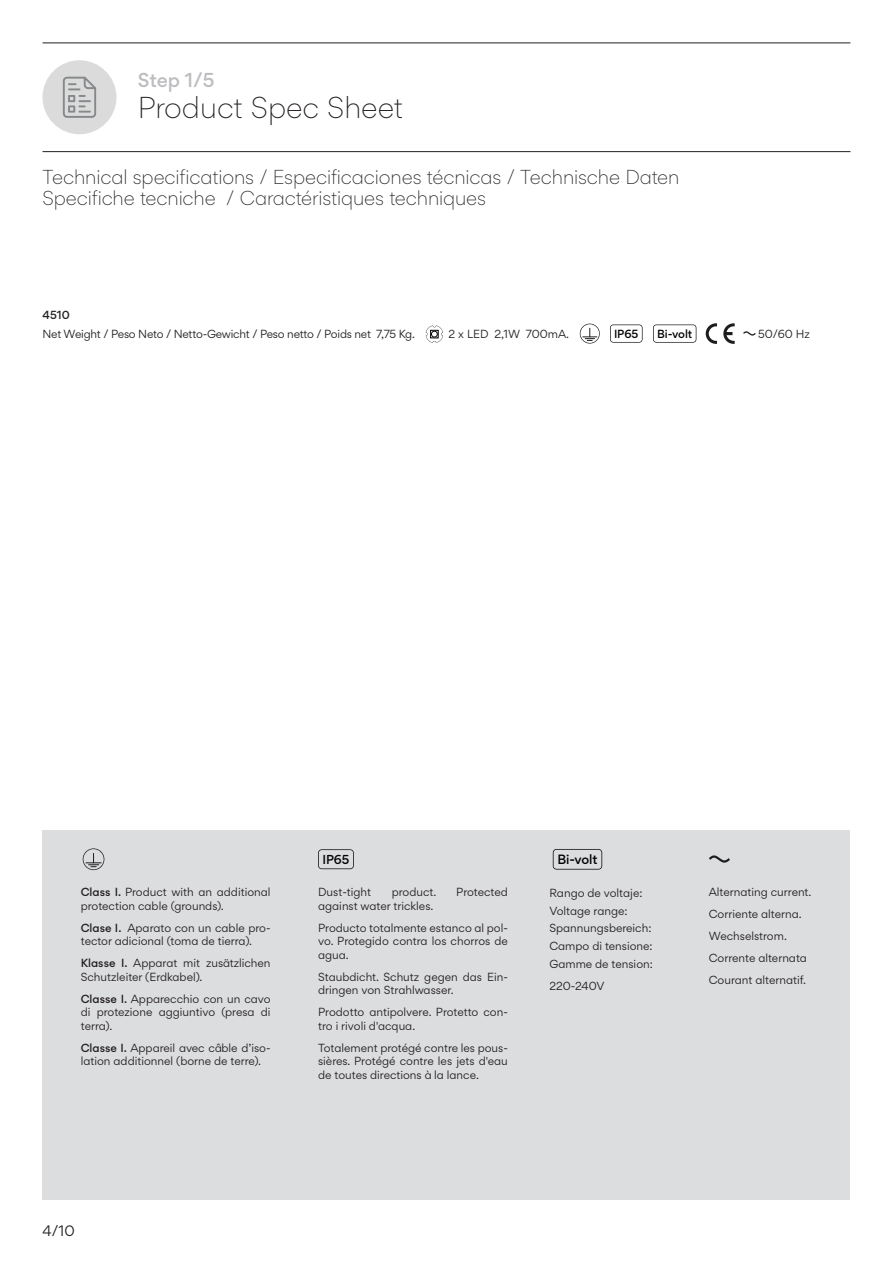
<style>
.page{position:relative;width:893px;height:1263px;background:#fff}
.page>*{position:absolute;margin:0;border:0;box-sizing:border-box;transform-origin:0 0}
.Texto_Ficha_Tripa_20{font:300 27px "Gordita";color:#231f20}
.t1{font:300 18px "Gordita";letter-spacing:-.005em;color:#231f20}
.Texto_Ficha_Tripa_20-2{font:500 18px "Gordita";color:#bcbdc0}
.t2{font:13.5px "Gordita";color:#231f20}
.t3{font:500 12px "Gordita";letter-spacing:-.015em;color:#010101}
.t4{font:500 11.55px "Gordita";color:#010101}
.t5{font:10.5px/13.5px "Gordita";color:#231f20}
.t6{font:10.5px "Gordita";letter-spacing:-.02em;color:#231f20}
.t7{font:500 10.5px "Gordita";letter-spacing:-.015em;color:#010101}
.t8{font:500 10.5px "Gordita";color:#231f20}
.s1{font-weight:500}
</style>
<div class="page">
<hr style="left:43px;top:43px;width:807px;height:1px;background:#231f20">
<div style="left:43px;top:60px;width:73px;height:74px;background:#dadbda;border-radius:50%"></div>
<svg style="left:63px;top:77px;width:33px;height:41px"></svg>
<svg style="left:580px;top:324px;width:20px;height:20px"></svg>
<svg style="left:706px;top:323px;width:11px;height:21px"></svg>
<svg style="left:723px;top:323px;width:12px;height:21px"></svg>
<svg style="left:610px;top:325px;width:32px;height:18px"></svg>
<svg style="left:743px;top:331px;width:13px;height:5px"></svg>
<svg style="left:426px;top:325px;width:17px;height:18px"></svg>
<hr style="left:43px;top:151px;width:807px;height:1px;background:#231f20">
<div style="left:43px;top:830px;width:807px;height:369px;background:#dcdddf"></div>
<svg style="left:318px;top:849px;width:36px;height:20px"></svg>
<svg style="left:83px;top:848px;width:21px;height:22px"></svg>
<svg style="left:709px;top:855px;width:21px;height:8px"></svg>
<svg style="left:553px;top:849px;width:49px;height:20px"></svg>
<svg style="left:653px;top:325px;width:43px;height:18px"></svg>
<p class="Texto_Ficha_Tripa_20-2" style="left:138px;top:66px;width:78px">Step 1/5</p>
<p class="Texto_Ficha_Tripa_20" style="left:138px;top:88px;width:267px">Product Spec Sheet</p>
<p class="t1" style="left:43px;top:163px;width:638px">Technical specifications / Especificaciones técnicas / Technische Daten</p>
<p class="t1" style="left:43px;top:184px;width:445px">Specifiche tecniche / Caractéristiques techniques</p>
<p class="t8" style="left:43px;top:307px;width:29px">4510</p>
<p class="t6" style="left:43px;top:326px;width:374px">Net Weight / Peso Neto / Netto-Gewicht / Peso netto / Poids net 7,75 Kg.</p>
<p class="t7" style="left:657px;top:326px;width:37px">Bi-volt</p>
<p class="t5" style="left:449px;top:327px;width:122px">2 x LED 2,1W 700mA.</p>
<p class="t7" style="left:614px;top:326px;width:26px">IP65</p>
<p class="t5" style="left:758px;top:327px;width:53px">50/60 Hz</p>
<p class="t5" style="left:81px;top:885px;width:191px"><span class="s1">Class I.</span> Product with an additional protection cable (grounds).</p>
<p class="t5" style="left:81px;top:921px;width:191px"><span class="s1">Clase I.</span> Aparato con un cable pro&shy;tector adicional (toma de tierra).</p>
<p class="t5" style="left:81px;top:956px;width:191px"><span class="s1">Klasse I.</span> Apparat mit zusätzlichen<br>Schutzleiter (Erdkabel).</p>
<p class="t5" style="left:81px;top:992px;width:191px;text-align:justify"><span class="s1">Classe I.</span> Apparecchio con un cavo di protezione aggiuntivo (presa di terra).</p>
<p class="t5" style="left:81px;top:1041px;width:191px"><span class="s1">Classe I.</span> Appareil avec câble d’iso&shy;lation additionnel (borne de terre).</p>
<p class="t4" style="left:323px;top:851px;width:28px">IP65</p>
<p class="t3" style="left:557px;top:851px;width:41px">Bi-volt</p>
<p class="t5" style="left:318px;top:885px;width:55px">Dust-tight</p>
<p class="t5" style="left:392px;top:885px;width:46px">product.</p>
<p class="t5" style="left:456px;top:885px;width:53px">Protected</p>
<p class="t5" style="left:318px;top:899px;width:117px">against water trickles.</p>
<p class="t5" style="left:318px;top:921px;width:191px;text-align:justify">Producto totalmente estanco al pol&shy;vo. Protegido contra los chorros de agua.</p>
<p class="t5" style="left:318px;top:970px;width:191px">Staubdicht. Schutz gegen das Ein&shy;dringen von Strahlwasser.</p>
<p class="t5" style="left:318px;top:1005px;width:191px">Prodotto antipolvere. Protetto con&shy;tro i rivoli d'acqua.</p>
<p class="t5" style="left:318px;top:1041px;width:191px;text-align:justify">Totalement protégé contre les pous&shy;sières. Protégé contre les jets d'eau de toutes directions à la lance.</p>
<p class="t5" style="left:549px;top:886px;width:95px">Rango de voltaje:</p>
<p class="t5" style="left:549px;top:903px;width:80px">Voltage range:</p>
<p class="t5" style="left:549px;top:921px;width:104px">Spannungsbereich:</p>
<p class="t5" style="left:549px;top:939px;width:105px">Campo di tensione:</p>
<p class="t5" style="left:549px;top:957px;width:105px">Gamme de tension:</p>
<p class="t5" style="left:549px;top:979px;width:57px">220-240V</p>
<p class="t5" style="left:709px;top:885px;width:104px">Alternating current.</p>
<p class="t5" style="left:709px;top:907px;width:95px">Corriente alterna.</p>
<p class="t5" style="left:709px;top:929px;width:80px">Wechselstrom.</p>
<p class="t5" style="left:709px;top:951px;width:100px">Corrente alternata</p>
<p class="t5" style="left:709px;top:973px;width:99px">Courant alternatif.</p>
<p class="t2" style="left:43px;top:1220px;width:34px">4/10</p>
</div>
